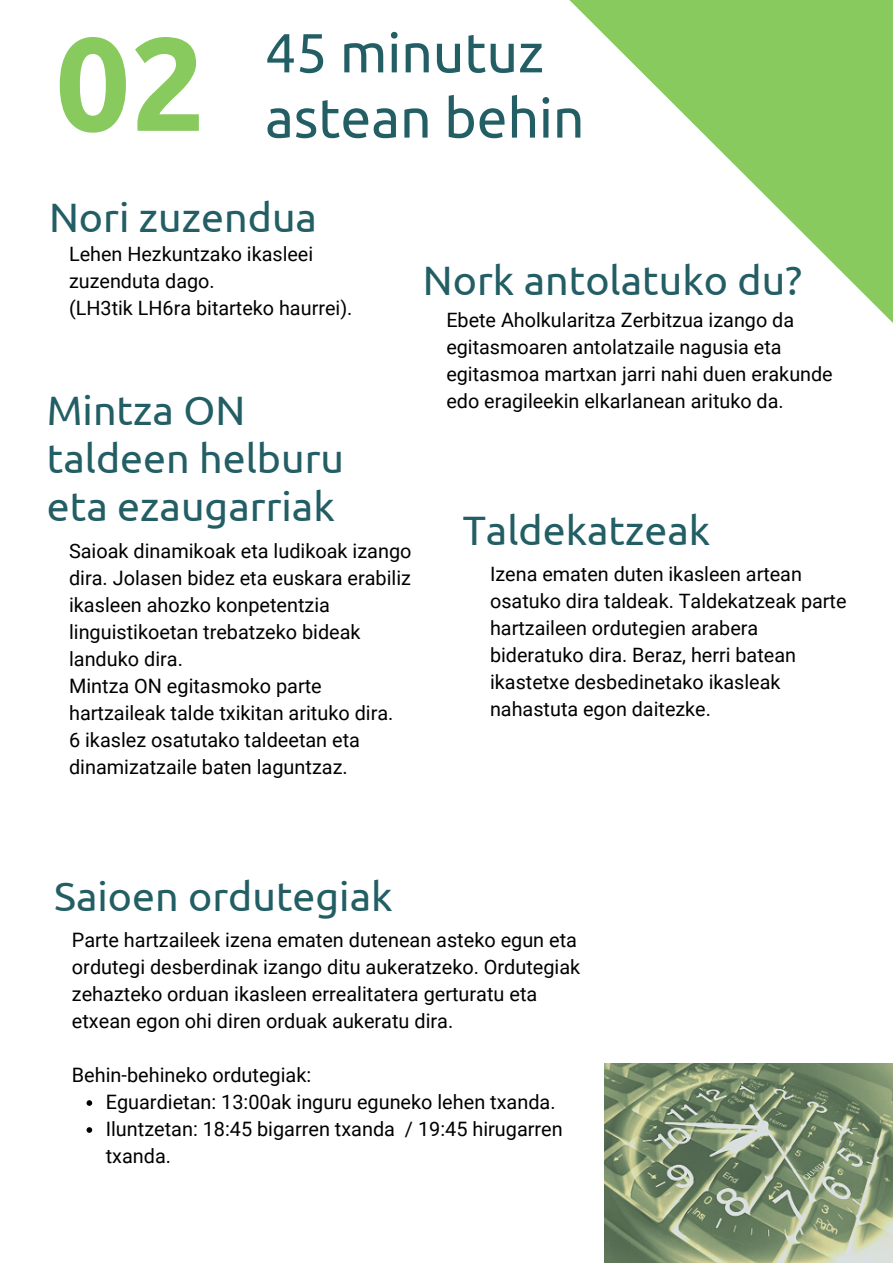
<style>
.page{position:relative;width:893px;height:1264px;background:#fff}
.page>*{position:absolute;margin:0;border:0;box-sizing:border-box;transform-origin:0 0}
.t1{font:700 132.3px "Ubuntu";color:#88ca5e}
.t2{font:55.05px "Ubuntu";color:#225e64}
.t3{font:41.1px/48.3px "Ubuntu";color:#225e64}
.t4{font:19.8px/27px "Roboto";color:#000}
</style>
<div class="page">
<svg style="left:569px;top:0;width:105px;height:105px"></svg>
<svg style="left:674px;top:0;width:218px;height:322px;fill:#88ca5e"></svg>
<img style="left:605px;top:1063px;width:287px;height:199px">
<svg style="left:87px;top:1100px;width:5px;height:5px"></svg>
<svg style="left:87px;top:1127px;width:5px;height:5px"></svg>
<p class="t1" style="left:55px;top:7px;width:152px">02</p>
<p class="t2" style="left:265px;top:21px;width:280px">45 minutuz</p>
<p class="t2" style="left:265px;top:86px;width:321px">astean behin</p>
<p class="t3" style="left:49px;top:193px;width:269px">Nori zuzendua</p>
<p class="t4" style="left:69px;top:241px;width:246px">Lehen Hezkuntzako ikasleei zuzenduta dago.</p>
<p class="t4" style="left:69px;top:295px;width:285px">(LH3tik LH6ra bitarteko haurrei).</p>
<p class="t3" style="left:423px;top:255px;width:380px">Nork antolatuko du?</p>
<p class="t4" style="left:446px;top:307px;width:388px">Ebete Aholkularitza Zerbitzua izango da egitasmoaren antolatzaile nagusia eta egitasmoa martxan jarri nahi duen erakunde</p>
<p class="t3" style="left:47px;top:385px;width:200px">Mintza ON</p>
<p class="t4" style="left:446px;top:388px;width:339px">edo eragileekin elkarlanean arituko da.</p>
<p class="t3" style="left:47px;top:433px;width:299px">taldeen helburu eta ezaugarriak</p>
<p class="t4" style="left:490px;top:561px;width:358px">Izena ematen duten ikasleen artean osatuko dira taldeak. Taldekatzeak parte hartzaileen ordutegien arabera bideratuko dira. Beraz, herri batean ikastetxe desbedinetako ikasleak nahastuta egon daitezke.</p>
<p class="t3" style="left:462px;top:506px;width:249px">Taldekatzeak</p>
<p class="t4" style="left:69px;top:537px;width:344px">Saioak dinamikoak eta ludikoak izango dira. Jolasen bidez eta euskara erabiliz ikasleen ahozko konpetentzia linguistikoetan trebatzeko bideak landuko dira.</p>
<p class="t4" style="left:69px;top:672px;width:326px">Mintza ON egitasmoko parte hartzaileak talde txikitan arituko dira.</p>
<p class="t4" style="left:69px;top:726px;width:292px">6 ikaslez osatutako taldeetan eta dinamizatzaile baten laguntzaz.</p>
<p class="t3" style="left:54px;top:871px;width:340px">Saioen ordutegiak</p>
<p class="t4" style="left:72px;top:927px;width:510px">Parte hartzaileek izena ematen dutenean asteko egun eta ordutegi desberdinak izango ditu aukeratzeko. Ordutegiak zehazteko orduan ikasleen errealitatera gerturatu eta etxean egon ohi diren orduak aukeratu dira.</p>
<p class="t4" style="left:72px;top:1061px;width:241px">Behin-behineko ordutegiak:</p>
<p class="t4" style="left:106px;top:1088px;width:451px">Eguardietan: 13:00ak inguru eguneko lehen txanda.</p>
<p class="t4" style="left:106px;top:1115px;width:458px">Iluntzetan: 18:45 bigarren txanda / 19:45 hirugarren txanda.</p>
</div>
